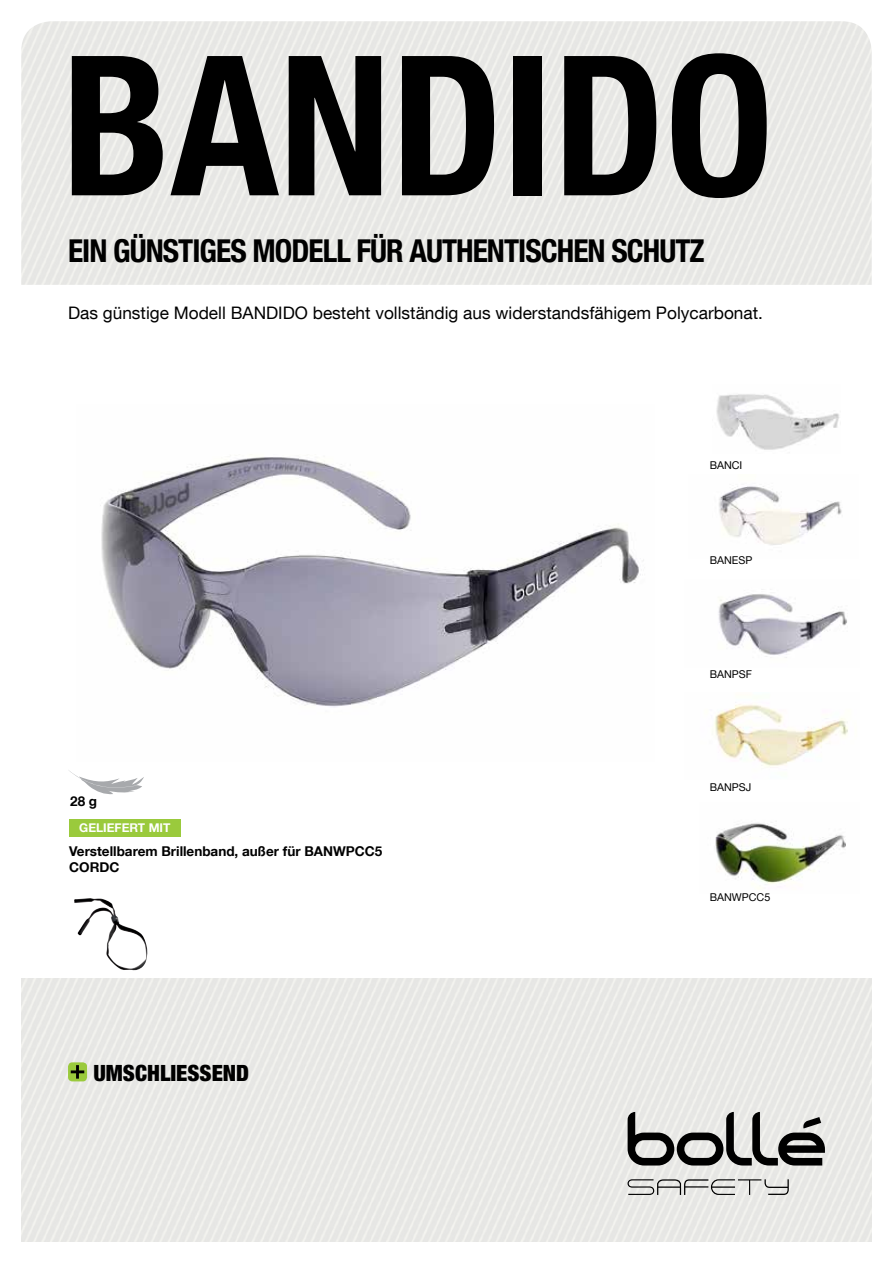
<style>
.page{position:relative;width:893px;height:1263px;background:#fff}
.page>*{position:absolute;margin:0;border:0;box-sizing:border-box;transform-origin:0 0}
.t1{font:700 condensed 195px "Helvetica Neue LT Com";color:#000}
.t2{font:700 condensed 31.5px "Helvetica Neue LT Com";letter-spacing:-.03em;color:#000}
.t3{font:900 condensed 22.5px "Helvetica Neue";color:#000}
.t4{font:17.25px "Helvetica Neue LT Com";color:#000}
.t5{font:700 13.5px/16.2px "Helvetica Neue LT Com";color:#000}
.t6{font:700 12px "Helvetica Neue LT Com";color:#fff}
.t7{font:10.8px "Helvetica Neue LT Com";color:#000}
</style>
<div class="page">
<svg style="left:69px;top:770px;width:75px;height:24px"></svg>
<svg style="left:628px;top:1112px;width:197px;height:53px;background:#929291"></svg>
<svg style="left:627px;top:1179px;width:162px;height:16px;background:#bebebc"></svg>
<div style="left:69px;top:819px;width:111px;height:18px;background:#9aca3c"></div>
<img style="left:74px;top:898px;width:74px;height:73px">
<img style="left:100px;top:457px;width:544px;height:250px">
<img style="left:716px;top:394px;width:124px;height:56px">
<img style="left:719px;top:486px;width:123px;height:59px">
<img style="left:718px;top:594px;width:129px;height:64px">
<img style="left:714px;top:704px;width:134px;height:64px">
<img style="left:715px;top:823px;width:131px;height:61px">
<div style="left:68px;top:1062px;width:19px;height:19px;background:#9aca3c;border-radius:4px"></div>
<svg style="left:71px;top:1065px;width:13px;height:14px"></svg>
<h1 class="t1" style="left:62px;top:9px;width:713px">BANDIDO</h1>
<h2 class="t2" style="left:68px;top:232px;width:638px">EIN GÜNSTIGES MODELL FÜR AUTHENTISCHEN SCHUTZ</h2>
<p class="t4" style="left:68px;top:302px;width:696px">Das günstige Modell BANDIDO besteht vollständig aus widerstandsfähigem Polycarbonat.</p>
<p class="t7" style="left:710px;top:458px;width:34px">BANCI</p>
<p class="t7" style="left:710px;top:554px;width:44px">BANESP</p>
<p class="t7" style="left:710px;top:668px;width:44px">BANPSF</p>
<p class="t5" style="left:70px;top:792px;width:29px">28 g</p>
<p class="t6" style="left:79px;top:820px;width:93px">gEliEfErt Mit</p>
<p class="t5" style="left:69px;top:842px;width:315px">Verstellbarem Brillenband, außer für BANWPCC5<br>CORDC</p>
<h3 class="t3" style="left:93px;top:1059px;width:157px">UMSCHLIESSEND</h3>
<p class="t7" style="left:710px;top:780px;width:43px">BANPSJ</p>
<p class="t7" style="left:710px;top:891px;width:62px">BANWPCC5</p>
</div>
